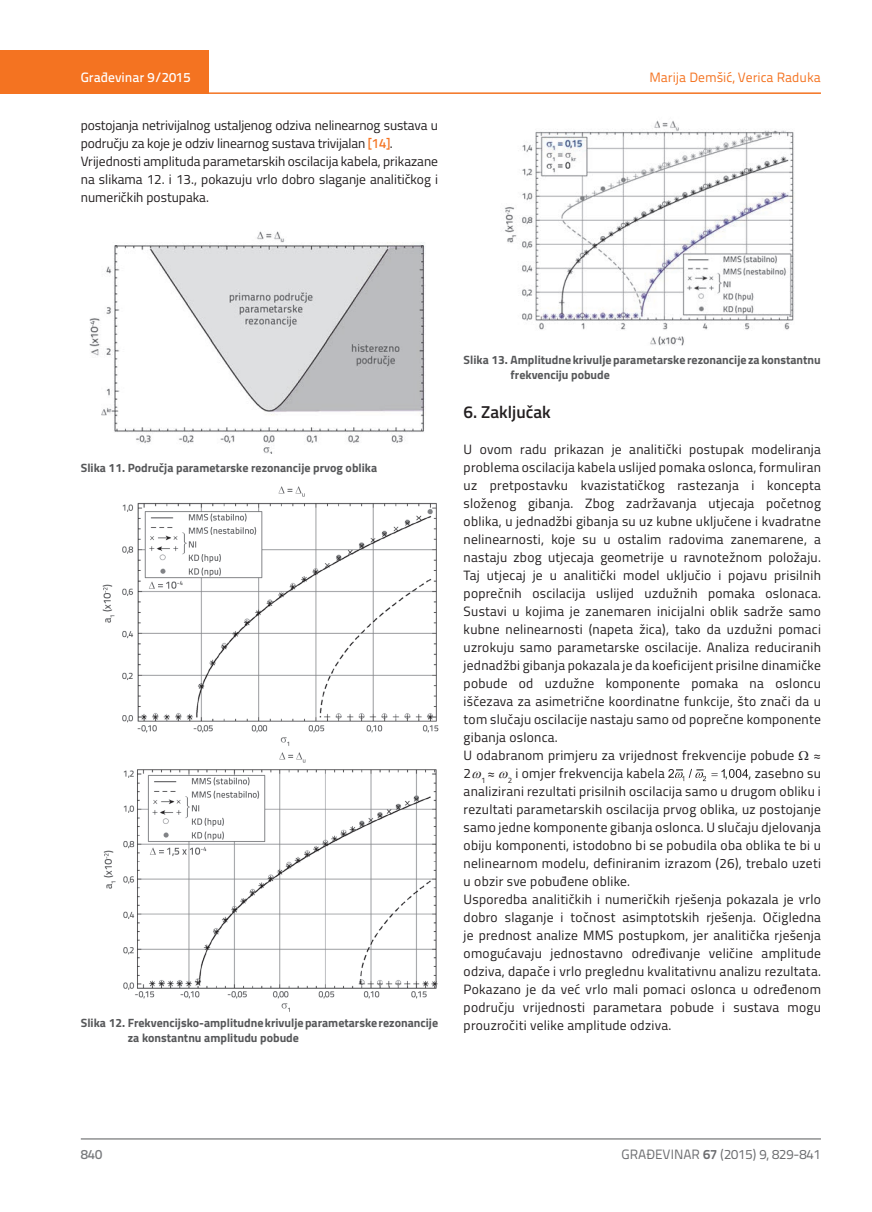
<style>
.page{position:relative;width:872px;height:1212px;background:#fff}
.page>*{position:absolute;margin:0;border:0;box-sizing:border-box;transform-origin:0 0}
.t1{font:600 17.25px "Titillium";color:#231f20}
.t2{font:13.5px/18px "Titillium";letter-spacing:.02em;color:#231f20}
.t3{font:13.5px/18px "Titillium";color:#231f20}
.t4{font:13.5px "Titillium Text 22 L";color:#6c6d70}
.t5{font:13.5px "Titillium Text 22 L";color:#f47321}
.t6{font:500 13.5px "Titillium Text 22 L";color:#fff}
.t7{font:500 13.5px "Titillium Text 22 L";color:#787a7d}
.t8{font:700 12px/15px "Titillium";color:#57585a}
.s1{font-family:"Titillium Text 22 L";font-weight:500;color:#f47321}
.s2{font-weight:700}
</style>
<div class="page">
<div style="left:0;top:50px;width:208px;height:44px;background:#f47321"></div>
<hr style="left:0;top:92px;width:821px;height:2px;background:#f47321">
<hr style="left:81px;top:1139px;width:740px;height:1px;background:#57585a">
<svg style="left:668px;top:769px;width:80px;height:12px"></svg>
<img style="left:89px;top:231px;width:336px;height:223px">
<img style="left:102px;top:486px;width:337px;height:526px">
<img style="left:504px;top:120px;width:291px;height:226px">
<p class="t6" style="left:81px;top:67px;width:111px">Građevinar 9/2015</p>
<p class="t3" style="left:81px;top:115px;width:359px">postojanja netrivijalnog ustaljenog odziva nelinearnog sustava u području za koje je odziv linearnog sustava trivijalan <span class="s1">[14]</span>.<br>Vrijednosti amplituda parametarskih oscilacija kabela, prikazane na slikama 12. i 13., pokazuju vrlo dobro slaganje analitičkog i numeričkih postupaka.</p>
<p class="t5" style="left:649px;top:68px;width:173px">Marija Demšić, Verica Raduka</p>
<p class="t8" style="left:81px;top:459px;width:298px">Slika 11. Područja parametarske rezonancije prvog oblika</p>
<p class="t8" style="left:128px;top:1014px;width:312px;text-indent:-47px">Slika 12. Frekvencijsko-amplitudne krivulje parametarske rezonancije za konstantnu amplitudu pobude</p>
<p class="t8" style="left:510px;top:351px;width:312px;text-indent:-47px">Slika 13. Amplitudne krivulje parametarske rezonancije za konstantnu frekvenciju pobude</p>
<p class="t1" style="left:463px;top:399px;width:89px">6. Zaključak</p>
<p class="t2" style="left:463px;top:439px;width:359px">U ovom radu prikazan je analitički postupak modeliranja problema oscilacija kabela uslijed pomaka oslonca, formuliran uz pretpostavku kvazistatičkog rastezanja i koncepta složenog gibanja. Zbog zadržavanja utjecaja početnog oblika, u jednadžbi gibanja su uz kubne uključene i kvadratne nelinearnosti, koje su u ostalim radovima zanemarene, a nastaju zbog utjecaja geometrije u ravnotežnom položaju.<br>Taj utjecaj je u analitički model uključio i pojavu prisilnih poprečnih oscilacija uslijed uzdužnih pomaka oslonaca.<br>Sustavi u kojima je zanemaren inicijalni oblik sadrže samo kubne nelinearnosti (napeta žica), tako da uzdužni pomaci uzrokuju samo parametarske oscilacije. Analiza reduciranih jednadžbi gibanja pokazala je da koeficijent prisilne dinamičke pobude od uzdužne komponente pomaka na osloncu iščezava za asimetrične koordinatne funkcije, što znači da u tom slučaju oscilacije nastaju samo od poprečne komponente gibanja oslonca.<br>U odabranom primjeru za vrijednost frekvencije pobude</p>
<p class="t2" style="left:813px;top:746px;width:9px">≈</p>
<p class="t2" style="left:463px;top:764px;width:203px">2 <sub>1</sub> ≈ <sub>2</sub> i omjer frekvencija kabela</p>
<p class="t2" style="left:463px;top:764px;width:359px;text-indent:285px">, zasebno su analizirani rezultati prisilnih oscilacija samo u drugom obliku i rezultati parametarskih oscilacija prvog oblika, uz postojanje samo jedne komponente gibanja oslonca. U slučaju djelovanja obiju komponenti, istodobno bi se pobudila oba oblika te bi u nelinearnom modelu, definiranim izrazom (26), trebalo uzeti u obzir sve pobuđene oblike.<br>Usporedba analitičkih i numeričkih rješenja pokazala je vrlo dobro slaganje i točnost asimptotskih rješenja. Očigledna je prednost analize MMS postupkom, jer analitička rješenja omogućavaju jednostavno određivanje veličine amplitude odziva, dapače i vrlo preglednu kvalitativnu analizu rezultata.<br>Pokazano je da već vrlo mali pomaci oslonca u određenom području vrijednosti parametara pobude i sustava mogu prouzročiti velike amplitude odziva.</p>
<p class="t7" style="left:81px;top:1144px;width:23px">840</p>
<p class="t4" style="left:621px;top:1144px;width:201px">GRAĐEVINAR <span class="s2">67</span> (2015) 9, 829-841</p>
</div>
